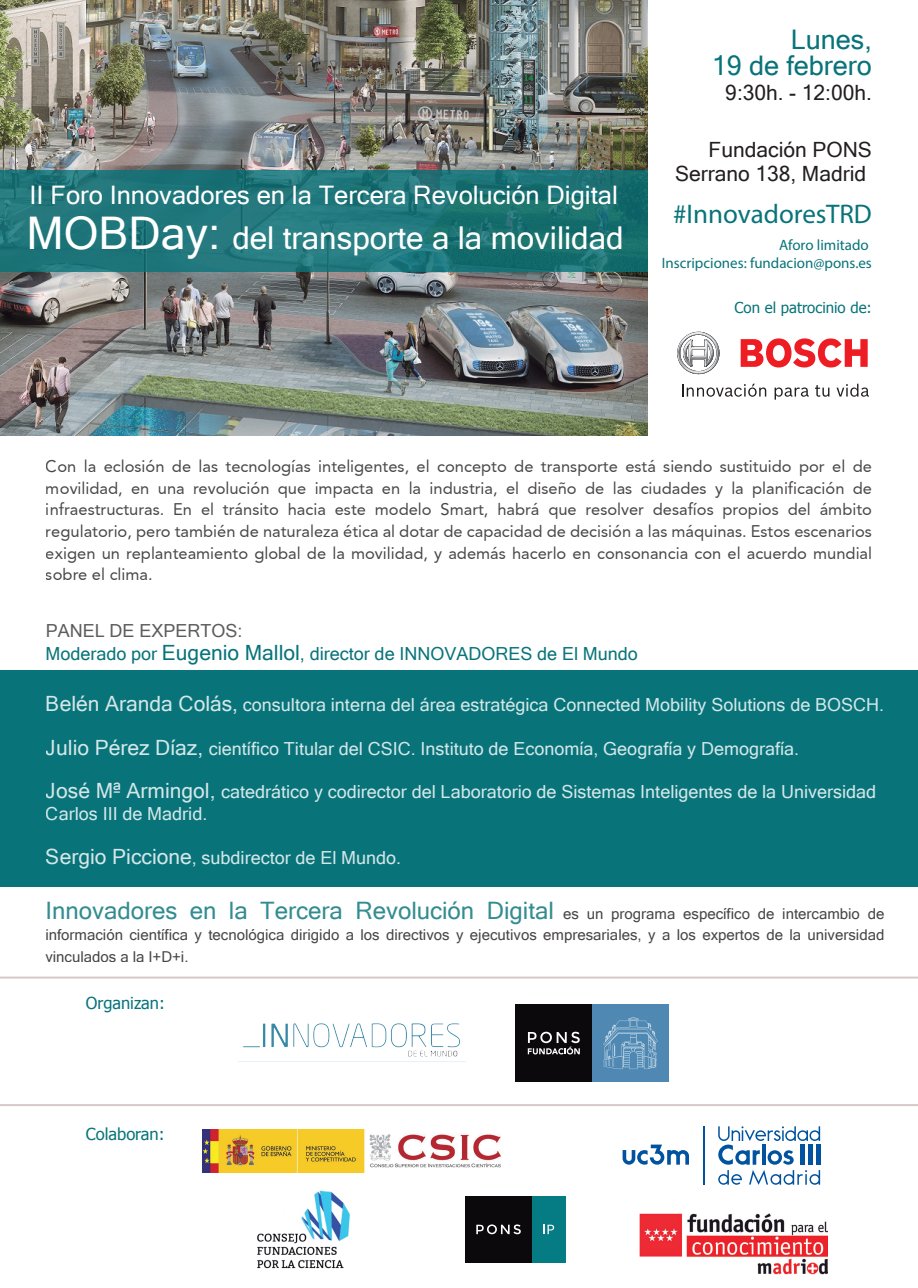
<style>
.page{position:relative;width:918px;height:1288px;background:#fff}
.page>*{position:absolute;margin:0;border:0;box-sizing:border-box;transform-origin:0 0}
.t1{font:31.5px "Microsoft Sans Serif";color:#fff}
.t2{font:27px/26.5px "Microsoft Sans Serif";color:#08747a;text-align:right}
.t3{font:27px "Myriad Pro";color:#08747a}
.t4{font:25.5px "Microsoft Sans Serif";color:#fff}
.t5{font:24px "Microsoft Sans Serif";color:#08747a}
.t6{font:21px/24px "Microsoft Sans Serif";color:#231f20;text-align:right}
.t7{font:18px/21.6px "Microsoft Sans Serif";color:#fff}
.t8{font:18px "Microsoft Sans Serif";color:#08747a}
.t9{font:18px "Microsoft Sans Serif";color:#5c5c5f}
.t10{font:16.5px/21.6px "Avenir";color:#231f20;text-align:justify}
.t11{font:16.5px "Tahoma";color:#08747a}
.t12{font:15px/21.6px "Microsoft Sans Serif";color:#231f20}
.t13{font:15px/18px "Myriad Pro";color:#08747a;text-align:right}
.t14{font:15px "Tahoma";color:#08747a}
.s1{font-size:45px}
.s2{font-size:21px}
.s3{font-size:15px;color:#231f20}
</style>
<div class="page">
<svg style="left:677px;top:332px;width:43px;height:42px"></svg>
<svg style="left:741px;top:338px;width:127px;height:29px"></svg>
<svg style="left:682px;top:383px;width:84px;height:13px"></svg>
<svg style="left:775px;top:387px;width:34px;height:12px"></svg>
<svg style="left:815px;top:385px;width:14px;height:11px"></svg>
<svg style="left:837px;top:383px;width:32px;height:13px"></svg>
<div style="left:0;top:670px;width:918px;height:216px;background:#08747a"></div>
<div style="left:592px;top:1004px;width:77px;height:77px;background:#4f89b3"></div>
<div style="left:515px;top:1004px;width:77px;height:77px;background:#0b090c"></div>
<svg style="left:528px;top:1031px;width:52px;height:23px"></svg>
<svg style="left:603px;top:1017px;width:55px;height:51px"></svg>
<svg style="left:0;top:1104px;width:918px;height:1px"></svg>
<img style="left:257px;top:1190px;width:93px;height:79px">
<img style="left:203px;top:1129px;width:298px;height:43px">
<div style="left:465px;top:1195px;width:67px;height:67px;background:#0c090d"></div>
<svg style="left:476px;top:1224px;width:45px;height:9px"></svg>
<div style="left:532px;top:1195px;width:33px;height:67px;background:#057c84"></div>
<svg style="left:544px;top:1224px;width:10px;height:9px"></svg>
<img style="left:639px;top:1213px;width:189px;height:61px">
<img style="left:0;top:0;width:647px;height:435px">
<svg style="left:0;top:171px;width:648px;height:101px;background:#1e7578"></svg>
<hr style="left:703px;top:1126px;width:2px;height:58px;background:#0153a0">
<svg style="left:623px;top:1144px;width:66px;height:20px"></svg>
<svg style="left:718px;top:1126px;width:102px;height:58px"></svg>
<img style="left:238px;top:1023px;width:228px;height:39px">
<svg style="left:0;top:976px;width:918px;height:2px;background:#e1d8d7"></svg>
<h2 class="t2" style="left:712px;top:25px;width:161px">Lunes,<br>19 de febrero</h2>
<h3 class="t4" style="left:30px;top:178px;width:590px">II Foro Innovadores en la Tercera Revolución Digital</h3>
<h1 class="t1" style="left:27px;top:217px;width:599px"><span class="s1">MOBDay:</span> del transporte a la movilidad</h1>
<p class="t6" style="left:725px;top:80px;width:148px">9:30h. - 12:00h.</p>
<p class="t6" style="left:675px;top:137px;width:198px">Fundación PONS<br>Serrano 138, Madrid</p>
<h2 class="t3" style="left:673px;top:197px;width:200px">#InnovadoresTRD</h2>
<p class="t13" style="left:662px;top:235px;width:212px">Aforo limitado<br>Inscripciones: fundacion@pons.es</p>
<p class="t14" style="left:735px;top:298px;width:139px">Con el patrocinio de:</p>
<p class="t10" style="left:46px;top:455px;width:828px">Con la eclosión de las tecnologías inteligentes, el concepto de transporte está siendo sustituido por el de movilidad, en una revolución que impacta en la industria, el diseño de las ciudades y la planificación de infraestructuras. En el tránsito hacia este modelo Smart, habrá que resolver desafíos propios del ámbito regulatorio, pero también de naturaleza ética al dotar de capacidad de decisión a las máquinas. Estos escenarios exigen un replanteamiento global de la movilidad, y además hacerlo en consonancia con el acuerdo mundial sobre el clima.</p>
<p class="t9" style="left:46px;top:618px;width:198px">PANEL DE EXPERTOS:</p>
<p class="t8" style="left:45px;top:642px;width:594px">Moderado por <span class="s2">Eugenio Mallol</span>, director de INNOVADORES de El Mundo</p>
<p class="t7" style="left:46px;top:692px;width:840px"><span class="s2">Belén Aranda Colás,</span> consultora interna del área estratégica Connected Mobility Solutions de BOSCH.</p>
<p class="t7" style="left:46px;top:736px;width:755px"><span class="s2">Julio Pérez Díaz,</span> científico Titular del CSIC. Instituto de Economía, Geografía y Demografía.</p>
<p class="t7" style="left:46px;top:780px;width:832px"><span class="s2">José Mª Armingol,</span> catedrático y codirector del Laboratorio de Sistemas Inteligentes de la Universidad<br>Carlos III de Madrid.</p>
<p class="t7" style="left:46px;top:845px;width:357px"><span class="s2">Sergio Piccione</span>, subdirector de El Mundo.</p>
<h3 class="t5" style="left:45px;top:894px;width:841px">Innovadores en la Tercera Revolución Digital <span class="s3">es un programa específico de intercambio de</span></h3>
<p class="t12" style="left:45px;top:923px;width:841px">información científica y tecnológica dirigido a los directivos y ejecutivos empresariales, y a los expertos de la universidad vinculados a la I+D+i.</p>
<p class="t11" style="left:86px;top:991px;width:80px">Organizan:</p>
<p class="t11" style="left:86px;top:1123px;width:80px">Colaboran:</p>
</div>
